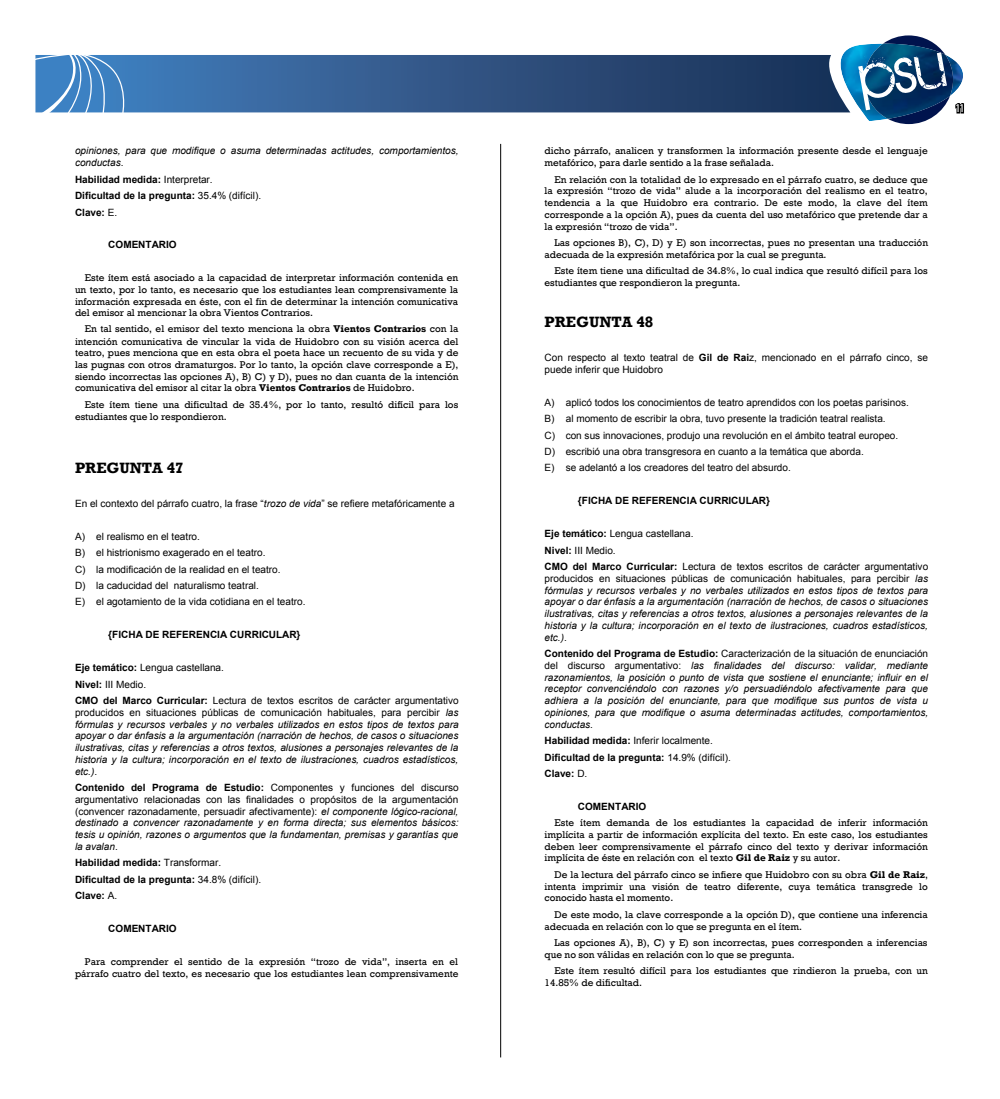
<style>
.page{position:relative;width:1000px;height:1099px;background:#fff}
.page>*{position:absolute;margin:0;border:0;box-sizing:border-box;transform-origin:0 0}
.t1{font:700 15.25px "Rockwell";color:#000}
.t2{font:condensed 11.25px "Univers LT Std";color:#fff}
.t3{font:10px/11.8px "Rockwell";color:#000}
.t4{font:italic 10px/11.8px "Arial";color:#000;text-align:justify}
.t5{font:10px/16.5px "Arial";color:#000}
.t6{font:700 10px/16.5px "Arial";color:#000}
.s1{font-style:normal}
.s2{font-weight:400}
.s3{font-weight:700}
.s4{font-style:italic}
.s5{font-weight:700;font-style:normal}
</style>
<div class="page">
<svg style="left:130px;top:55px;width:679px;height:57px;background:#2f5585"></svg>
<svg style="left:35px;top:55px;width:95px;height:57px;background:#518dc8"></svg>
<svg style="left:809px;top:35px;width:156px;height:89px"></svg>
<hr style="left:500px;top:144px;width:1px;height:913px;background:#000">
<p class="t4" style="left:75px;top:145px;width:385px">opiniones, para que modifique o asuma determinadas actitudes, comportamientos, conductas<span class="s1">.</span></p>
<p class="t6" style="left:75px;top:171px;width:188px">Habilidad medida: <span class="s2">Interpretar.<br></span>Dificultad de la pregunta: <span class="s2">35.4% (difícil).<br></span>Clave: <span class="s2">E.</span></p>
<p class="t6" style="left:108px;top:237px;width:70px">COMENTARIO</p>
<p class="t3" style="left:75px;top:272px;width:384px;text-align:justify;text-indent:10px">Este ítem está asociado a la capacidad de interpretar información contenida en un texto, por lo tanto, es necesario que los estudiantes lean comprensivamente la información expresada en éste, con el fin de determinar la intención comunicativa del emisor al mencionar la obra Vientos Contrarios.</p>
<p class="t3" style="left:75px;top:323px;width:385px;text-align:justify;text-indent:10px">En tal sentido, el emisor del texto menciona la obra <span class="s3">Vientos Contrarios</span> con la intención comunicativa de vincular la vida de Huidobro con su visión acerca del teatro, pues menciona que en esta obra el poeta hace un recuento de su vida y de las pugnas con otros dramaturgos. Por lo tanto, la opción clave corresponde a E), siendo incorrectas las opciones A), B) C) y D), pues no dan cuanta de la intención comunicativa del emisor al citar la obra <span class="s3">Vientos Contrarios</span> de Huidobro.</p>
<p class="t3" style="left:75px;top:399px;width:384px;text-indent:10px">Este ítem tiene una dificultad de 35.4%, por lo tanto, resultó difícil para los estudiantes que lo respondieron.</p>
<h1 class="t1" style="left:75px;top:458px;width:110px">PREGUNTA 47</h1>
<p class="t5" style="left:75px;top:495px;width:381px">En el contexto del párrafo cuatro, la frase “<span class="s4">trozo de vida</span>” se refiere metafóricamente a</p>
<p class="t5" style="left:75px;top:528px;width:232px">A) el realismo en el teatro.<br>B) el histrionismo exagerado en el teatro.<br>C) la modificación de la realidad en el teatro.<br>D) la caducidad del naturalismo teatral.<br>E) el agotamiento de la vida cotidiana en el teatro.</p>
<p class="t6" style="left:108px;top:626px;width:194px">{FICHA DE REFERENCIA CURRICULAR}</p>
<p class="t5" style="left:75px;top:659px;width:385px"><span class="s3">Eje temático:</span> Lengua castellana.<br><span class="s3">Nivel:</span> III Medio.<br><span class="s3">CMO del Marco Curricular:</span> Lectura de textos escritos de carácter argumentativo</p>
<p class="t4" style="left:75px;top:706px;width:385px"><span class="s1">producidos en situaciones públicas de comunicación habituales, para percibir</span> las fórmulas y recursos verbales y no verbales utilizados en estos tipos de textos para apoyar o dar énfasis a la argumentación (narración de hechos, de casos o situaciones ilustrativas, citas y referencias a otros textos, alusiones a personajes relevantes de la historia y la cultura; incorporación en el texto de ilustraciones, cuadros estadísticos, etc.)<span class="s1">.</span></p>
<p class="t4" style="left:75px;top:781px;width:385px"><span class="s5">Contenido del Programa de Estudio:</span> <span class="s1">Componentes y funciones del discurso argumentativo relacionadas con las finalidades o propósitos de la argumentación (convencer razonadamente, persuadir afectivamente):</span> el componente lógico-racional, destinado a convencer razonadamente y en forma directa; sus elementos básicos: tesis u opinión, razones o argumentos que la fundamentan, premisas y garantías que la avalan<span class="s1">.</span></p>
<p class="t6" style="left:75px;top:855px;width:188px">Habilidad medida: <span class="s2">Transformar.<br></span>Dificultad de la pregunta: <span class="s2">34.8% (difícil).<br></span>Clave: <span class="s2">A.</span></p>
<p class="t6" style="left:108px;top:920px;width:70px">COMENTARIO</p>
<p class="t3" style="left:75px;top:955px;width:385px;text-align:right">Para comprender el sentido de la expresión “trozo de vida”, inserta en el párrafo cuatro del texto, es necesario que los estudiantes lean comprensivamente</p>
<p class="t3" style="left:544px;top:145px;width:384px">dicho párrafo, analicen y transformen la información presente desde el lenguaje metafórico, para darle sentido a la frase señalada.</p>
<p class="t3" style="left:544px;top:174px;width:385px;text-align:justify;text-indent:10px">En relación con la totalidad de lo expresado en el párrafo cuatro, se deduce que la expresión “trozo de vida” alude a la incorporación del realismo en el teatro, tendencia a la que Huidobro era contrario. De este modo, la clave del ítem corresponde a la opción A), pues da cuenta del uso metafórico que pretende dar a la expresión “trozo de vida”.</p>
<p class="t3" style="left:544px;top:237px;width:385px;text-indent:10px">Las opciones B), C), D) y E) son incorrectas, pues no presentan una traducción adecuada de la expresión metafórica por la cual se pregunta.</p>
<p class="t3" style="left:544px;top:265px;width:384px;text-indent:10px">Este ítem tiene una dificultad de 34.8%, lo cual indica que resultó difícil para los estudiantes que respondieron la pregunta.</p>
<h1 class="t1" style="left:544px;top:313px;width:110px">PREGUNTA 48</h1>
<p class="t5" style="left:544px;top:351px;width:385px;line-height:11.8px">Con respecto al texto teatral de <span class="s3">Gil de Rai</span>z, mencionado en el párrafo cinco, se puede inferir que Huidobro</p>
<p class="t5" style="left:544px;top:394px;width:365px">A) aplicó todos los conocimientos de teatro aprendidos con los poetas parisinos.<br>B) al momento de escribir la obra, tuvo presente la tradición teatral realista.<br>C) con sus innovaciones, produjo una revolución en el ámbito teatral europeo.<br>D) escribió una obra transgresora en cuanto a la temática que aborda.<br>E) se adelantó a los creadores del teatro del absurdo.</p>
<p class="t6" style="left:577px;top:493px;width:194px">{FICHA DE REFERENCIA CURRICULAR}</p>
<p class="t5" style="left:544px;top:525px;width:385px"><span class="s3">Eje temático:</span> Lengua castellana.<br><span class="s3">Nivel:</span> III Medio.<br><span class="s3">CMO del Marco Curricular:</span> Lectura de textos escritos de carácter argumentativo</p>
<p class="t4" style="left:544px;top:572px;width:385px"><span class="s1">producidos en situaciones públicas de comunicación habituales, para percibir</span> las fórmulas y recursos verbales y no verbales utilizados en estos tipos de textos para apoyar o dar énfasis a la argumentación (narración de hechos, de casos o situaciones ilustrativas, citas y referencias a otros textos, alusiones a personajes relevantes de la historia y la cultura; incorporación en el texto de ilustraciones, cuadros estadísticos, etc.)<span class="s1">.</span></p>
<p class="t4" style="left:544px;top:648px;width:385px"><span class="s5">Contenido del Programa de Estudio:</span> <span class="s1">Caracterización de la situación de enunciación del discurso argumentativo:</span> las finalidades del discurso: validar, mediante razonamientos, la posición o punto de vista que sostiene el enunciante; influir en el receptor convenciéndolo con razones y/o persuadiéndolo afectivamente para que adhiera a la posición del enunciante, para que modifique sus puntos de vista u opiniones, para que modifique o asuma determinadas actitudes, comportamientos, conductas<span class="s1">.</span></p>
<p class="t6" style="left:544px;top:732px;width:188px">Habilidad medida: <span class="s2">Inferir localmente.<br></span>Dificultad de la pregunta: <span class="s2">14.9% (difícil).<br></span>Clave: <span class="s2">D.</span></p>
<p class="t6" style="left:577px;top:798px;width:70px">COMENTARIO</p>
<p class="t3" style="left:544px;top:817px;width:385px;text-align:justify;text-indent:10px">Este ítem demanda de los estudiantes la capacidad de inferir información implícita a partir de información explícita del texto. En este caso, los estudiantes deben leer comprensivamente el párrafo cinco del texto y derivar información implícita de éste en relación con el texto <span class="s3">Gil de Raiz</span> y su autor.</p>
<p class="t3" style="left:544px;top:868px;width:385px;text-align:justify;text-indent:10px">De la lectura del párrafo cinco se infiere que Huidobro con su obra <span class="s3">Gil de Raiz</span>, intenta imprimir una visión de teatro diferente, cuya temática transgrede lo conocido hasta el momento.</p>
<p class="t3" style="left:544px;top:908px;width:384px;text-indent:10px">De este modo, la clave corresponde a la opción D), que contiene una inferencia adecuada en relación con lo que se pregunta en el ítem.</p>
<p class="t3" style="left:544px;top:937px;width:384px;text-indent:10px">Las opciones A), B), C) y E) son incorrectas, pues corresponden a inferencias que no son válidas en relación con lo que se pregunta.</p>
<p class="t3" style="left:544px;top:965px;width:384px;text-indent:10px">Este ítem resultó difícil para los estudiantes que rindieron la prueba, con un<br>14.85% de dificultad.</p>
<p class="t2" style="left:955px;top:101px;width:11px">11</p>
</div>
